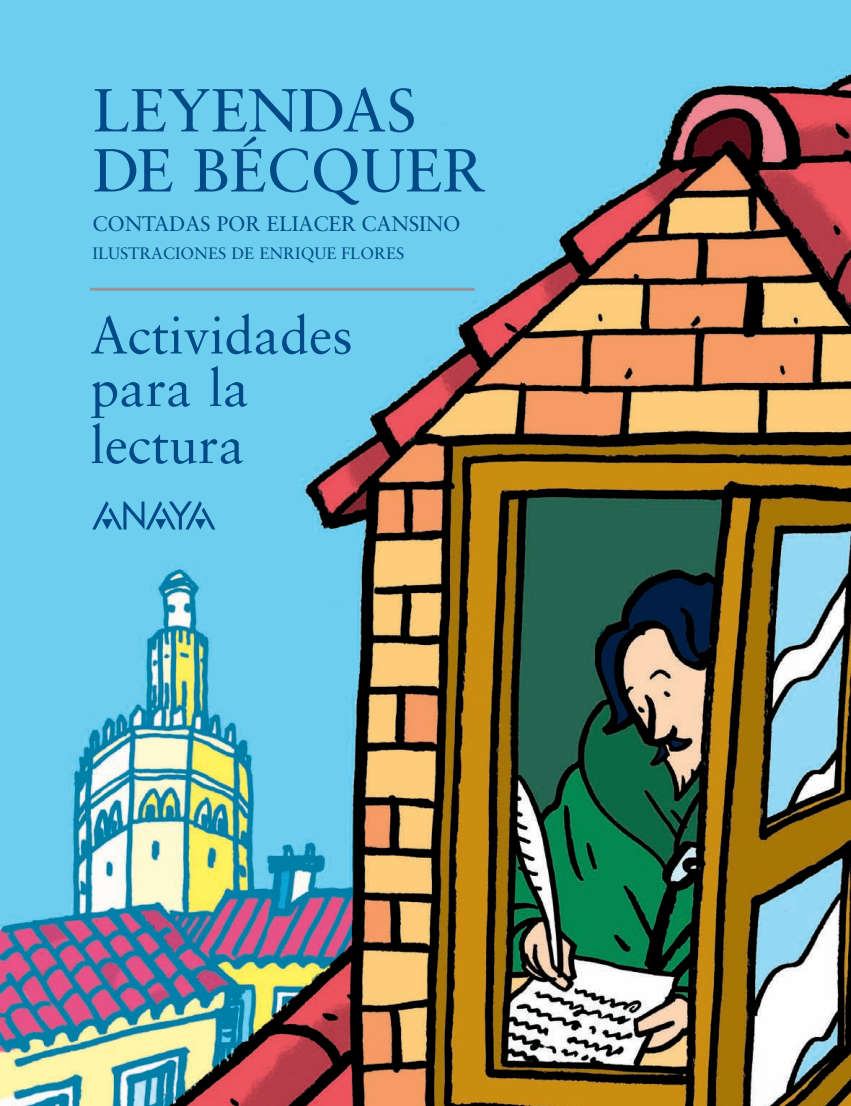
<style>
.page{position:relative;width:851px;height:1106px;background:#fff}
.page>*{position:absolute;margin:0;border:0;box-sizing:border-box;transform-origin:0 0}
.t1{font:60.75px/60px "Sabon";color:#004b87}
.t2{font:52.5px/52.5px "Sabon";color:#004b87}
.t3{font:21px "Sabon";letter-spacing:-.01em;color:#004b87}
.t4{font:16.5px "Sabon";color:#004b87}
</style>
<div class="page">
<img style="left:0;top:0;width:850px;height:1106px">
<svg style="left:92px;top:501px;width:123px;height:28px;background:#4ca6d0"></svg>
<hr style="left:90px;top:288px;width:384px;height:3px;background:#939598">
<h1 class="t1" style="left:93px;top:85px;width:395px">LEYENDAS<br>DE BÉCQUER</h1>
<p class="t3" style="left:93px;top:214px;width:369px">CONTADAS POR ELIACER CANSINO</p>
<p class="t4" style="left:93px;top:246px;width:313px">ILUSTRACIONES DE ENRIQUE FLORES</p>
<h2 class="t2" style="left:90px;top:313px;width:264px">Actividades para la</h2>
<h2 class="t2" style="left:90px;top:423px;width:156px">lectura</h2>
</div>
